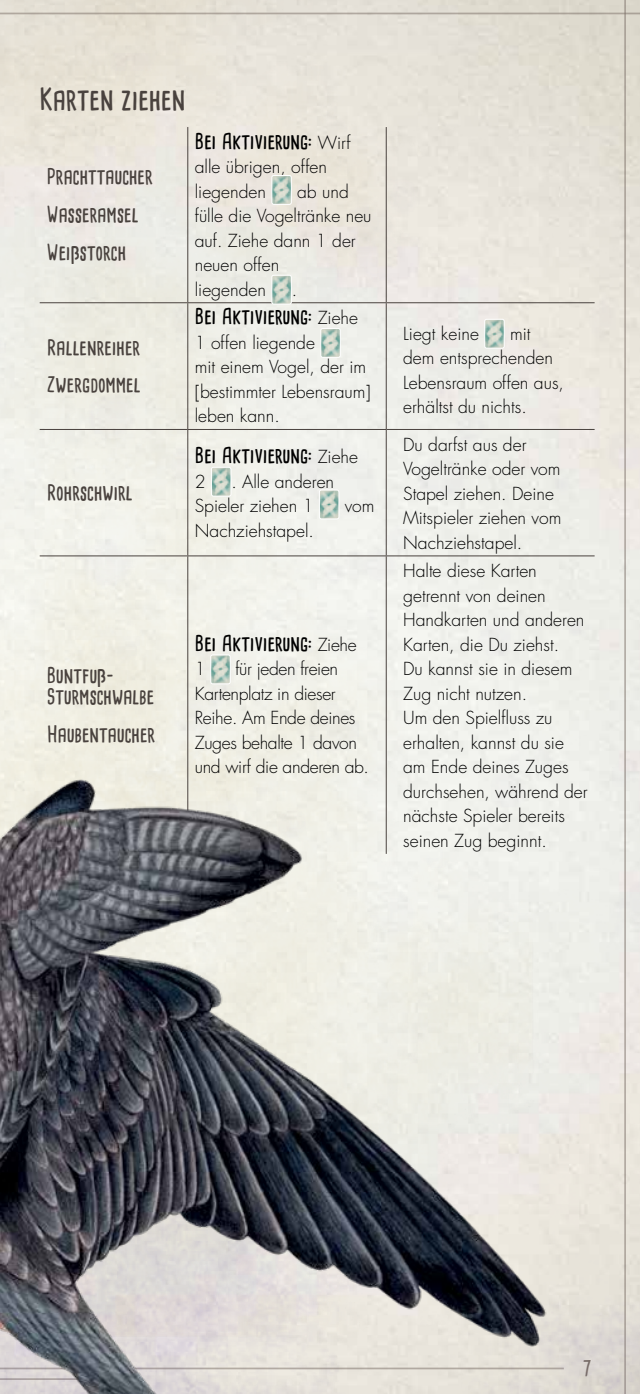
<style>
.page{position:relative;width:640px;height:1394px;background:#fff}
.page>*{position:absolute;margin:0;border:0;box-sizing:border-box;transform-origin:0 0}
.t1{font:700 29.75px "Cardenio Modern";color:#49423e}
.t2{font:700 21px/38px "Cardenio Modern";color:#49423e}
.t3{font:700 21px "Cardenio Modern";color:#000}
.t4{font:700 21px "Cardenio Modern";color:#796e66}
.t5{font:300 17.5px/24.5px "Futura Std";color:#000}
.t6{font:300 17.5px/24.5px "Futura Std";letter-spacing:-.02em;color:#000}
.s1{font-family:"Futura Std";font-weight:300;font-size:17.5px}
</style>
<div class="page">
<hr style="left:624px;top:0;width:2px;height:1394px;background:#7a6e66">
<hr style="left:0;top:13px;width:640px;height:1px;background:#7a6e66">
<img style="left:0;top:54px;width:640px;height:1340px">
<hr style="left:187px;top:127px;width:1px;height:175px;background:#49423e">
<hr style="left:386px;top:127px;width:1px;height:175px;background:#49423e">
<hr style="left:40px;top:302px;width:148px;height:1px;background:#49423e">
<hr style="left:188px;top:302px;width:198px;height:1px;background:#49423e">
<hr style="left:187px;top:303px;width:1px;height:126px;background:#49423e">
<hr style="left:386px;top:302px;width:209px;height:1px;background:#49423e">
<hr style="left:386px;top:303px;width:1px;height:126px;background:#49423e">
<hr style="left:40px;top:429px;width:148px;height:1px;background:#49423e">
<hr style="left:188px;top:429px;width:198px;height:1px;background:#49423e">
<hr style="left:187px;top:430px;width:1px;height:125px;background:#49423e">
<hr style="left:386px;top:429px;width:209px;height:1px;background:#49423e">
<hr style="left:386px;top:430px;width:1px;height:125px;background:#49423e">
<hr style="left:40px;top:555px;width:148px;height:1px;background:#49423e">
<hr style="left:188px;top:555px;width:198px;height:1px;background:#49423e">
<hr style="left:187px;top:556px;width:1px;height:298px;background:#49423e">
<hr style="left:386px;top:555px;width:209px;height:1px;background:#49423e">
<hr style="left:386px;top:556px;width:1px;height:298px;background:#49423e">
<img style="left:273px;top:177px;width:17px;height:26px">
<div style="left:271px;top:175px;width:21px;height:30px;border:1px solid #fff;border-radius:2px"></div>
<img style="left:273px;top:277px;width:17px;height:25px">
<div style="left:271px;top:275px;width:21px;height:29px;border:1px solid #fff;border-radius:2px"></div>
<img style="left:322px;top:330px;width:17px;height:26px">
<div style="left:320px;top:328px;width:21px;height:30px;border:1px solid #fff;border-radius:2px"></div>
<img style="left:486px;top:321px;width:17px;height:26px">
<div style="left:484px;top:319px;width:21px;height:30px;border:1px solid #fff;border-radius:2px"></div>
<img style="left:211px;top:467px;width:20px;height:28px">
<div style="left:211px;top:467px;width:20px;height:30px;border:1px solid #fff;border-radius:2px"></div>
<img style="left:319px;top:490px;width:20px;height:29px">
<div style="left:319px;top:490px;width:20px;height:29px;border:1px solid #fff;border-radius:2px"></div>
<img style="left:212px;top:657px;width:17px;height:25px">
<div style="left:210px;top:655px;width:21px;height:29px;border:1px solid #fff;border-radius:2px"></div>
<img style="left:0;top:769px;width:563px;height:625px">
<h1 class="t1" style="left:40px;top:79px;width:147px">Karten ziehen</h1>
<p class="t2" style="left:47px;top:158px;width:108px">Prachttaucher<br>Wasseramsel<br>Weißstorch</p>
<p class="t2" style="left:47px;top:328px;width:96px">Rallenreiher<br>Zwergdommel</p>
<p class="t2" style="left:47px;top:473px;width:88px">Rohrschwirl</p>
<p class="t2" style="left:47px;top:664px;width:109px;line-height:21px">Buntfuß-<br>Sturmschwalbe</p>
<p class="t2" style="left:47px;top:715px;width:110px">Haubentaucher</p>
<p class="t3" style="left:195px;top:127px;width:157px">Bei Aktivierung: <span class="s1">Wirf</span></p>
<p class="t5" style="left:195px;top:155px;width:134px">alle übrigen, offen liegenden</p>
<p class="t5" style="left:195px;top:180px;width:178px;text-indent:102px">ab und fülle die Vogeltränke neu auf. Ziehe dann 1 der neuen offen<br>liegenden</p>
<p class="t5" style="left:292px;top:278px;width:7px">.</p>
<p class="t3" style="left:195px;top:303px;width:165px">Bei Aktivierung: <span class="s1">Ziehe</span></p>
<p class="t5" style="left:195px;top:331px;width:177px">1 offen liegende<br>mit einem Vogel, der im [bestimmter Lebensraum] leben kann.</p>
<p class="t5" style="left:403px;top:322px;width:77px">Liegt keine</p>
<p class="t5" style="left:403px;top:322px;width:162px;text-indent:107px">mit dem entsprechenden<br>Lebensraum offen aus, erhältst du nichts.</p>
<p class="t3" style="left:195px;top:441px;width:165px">Bei Aktivierung: <span class="s1">Ziehe</span></p>
<p class="t5" style="left:195px;top:470px;width:12px">2</p>
<p class="t5" style="left:195px;top:470px;width:141px;text-indent:37px">. Alle anderen<br>Spieler ziehen 1</p>
<p class="t5" style="left:345px;top:494px;width:31px">vom</p>
<p class="t5" style="left:195px;top:519px;width:121px">Nachziehstapel.</p>
<p class="t3" style="left:195px;top:629px;width:163px">Bei Aktivierung: <span class="s1">Ziehe</span></p>
<p class="t5" style="left:195px;top:657px;width:12px">1</p>
<p class="t6" style="left:195px;top:657px;width:176px;text-indent:41px">für jeden freien<br>Kartenplatz in dieser<br>Reihe. Am Ende deines<br>Zuges behalte 1 davon und wirf die anderen ab.</p>
<p class="t5" style="left:403px;top:433px;width:160px">Du darfst aus der<br>Vogeltränke oder vom<br>Stapel ziehen. Deine<br>Mitspieler ziehen vom<br>Nachziehstapel.</p>
<p class="t5" style="left:403px;top:559px;width:186px">Halte diese Karten getrennt von deinen<br>Handkarten und anderen<br>Karten, die Du ziehst.<br>Du kannst sie in diesem<br>Zug nicht nutzen.<br>Um den Spielfluss zu erhalten, kannst du sie am Ende deines Zuges durchsehen, während der nächste Spieler bereits seinen Zug beginnt.</p>
<p class="t4" style="left:583px;top:1354px;width:10px">7</p>
</div>
